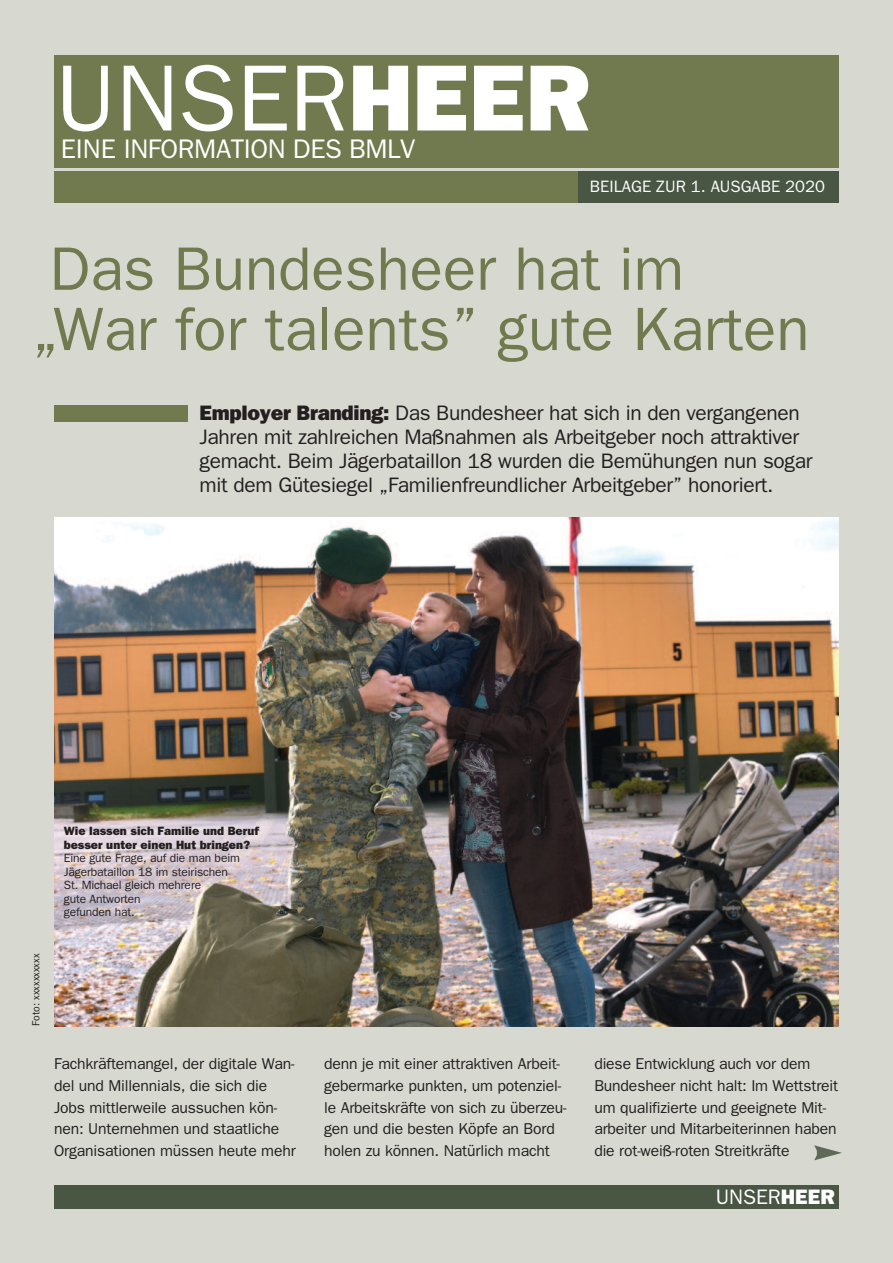
<style>
.page{position:relative;width:893px;height:1263px;background:#d7d9d1}
.page>*{position:absolute;margin:0;border:0;box-sizing:border-box;transform-origin:0 0}
.t1{font:94.35px "Franklin Gothic";color:#fff}
.t2{font:61.5px/60.3px "Franklin Gothic";color:#707a4e}
.t3{font:27px "Franklin Gothic";letter-spacing:-.015em;color:#fff}
.t4{font:21px/24px "Franklin Gothic";letter-spacing:-.015em;color:#231f20}
.t5{font:21px "Franklin Gothic";color:#fff}
.t6{font:16.5px "Franklin Gothic";color:#fff}
.t7{font:15.75px/21.6px "Franklin Gothic";letter-spacing:-.01em;color:#231f20}
.t8{font:12px/13.5px "Franklin Gothic";letter-spacing:-.01em;color:#231f20}
.t9{font:800 12px/13.5px "Franklin Gothic";color:#231f20}
.t10{font:10.5px "Franklin Gothic";color:#231f20}
.s1{font-weight:800}
</style>
<div class="page">
<div style="left:54px;top:55px;width:785px;height:112px;background:#707a4e"></div>
<div style="left:54px;top:171px;width:785px;height:31px;background:#707a4e"></div>
<div style="left:578px;top:171px;width:261px;height:31px;background:#485643"></div>
<div style="left:54px;top:1186px;width:785px;height:23px;background:#485643"></div>
<div style="left:55px;top:405px;width:133px;height:17px;background:#707a4e"></div>
<img style="left:54px;top:517px;width:785px;height:509px">
<svg style="left:814px;top:1145px;width:28px;height:15px"></svg>
<h1 class="t1" style="left:56px;top:44px;width:536px">UNSER<span class="s1">HEER</span></h1>
<h3 class="t3" style="left:61px;top:134px;width:356px">EINE INFORMATION DES BMLV</h3>
<p class="t6" style="left:590px;top:177px;width:236px">BEILAGE ZUR 1. AUSGABE 2020</p>
<h2 class="t2" style="left:31px;top:237px;width:780px;text-indent:18px">Das Bundesheer hat im „War for talents” gute Karten</h2>
<p class="t4" style="left:200px;top:400px;width:614px"><span class="s1">Employer Branding:</span> Das Bundesheer hat sich in den vergangenen Jahren mit zahlreichen Maßnahmen als Arbeitgeber noch attraktiver gemacht. Beim Jägerbataillon 18 wurden die Bemühungen nun sogar mit dem Gütesiegel „Familienfreundlicher Arbeitgeber” honoriert.</p>
<p class="t10" style="left:30px;top:1026px;width:74px;rotate:-90deg">Foto: xxxxxxxxxx</p>
<p class="t9" style="left:64px;top:824px;width:197px">Wie lassen sich Familie und Beruf besser unter einen Hut bringen?</p>
<p class="t8" style="left:64px;top:851px;width:178px">Eine gute Frage, auf die man beim<br>Jägerbataillon 18 im steirischen<br>St. Michael gleich mehrere<br>gute Antworten<br>gefunden hat.</p>
<p class="t7" style="left:54px;top:1053px;width:243px">Fachkräftemangel, der digitale Wan&shy;del und Millennials, die sich die Jobs mittlerweile aussuchen kön&shy;nen: Unternehmen und staatliche Organisationen müssen heute mehr</p>
<p class="t7" style="left:324px;top:1053px;width:244px">denn je mit einer attraktiven Arbeit&shy;gebermarke punkten, um potenziel&shy;le Arbeitskräfte von sich zu überzeu&shy;gen und die besten Köpfe an Bord holen zu können. Natürlich macht</p>
<p class="t7" style="left:594px;top:1053px;width:245px">diese Entwicklung auch vor dem Bundesheer nicht halt: Im Wettstreit um qualifizierte und geeignete Mit&shy;arbeiter und Mitarbeiterinnen haben die rot-weiß-roten Streitkräfte</p>
<h3 class="t5" style="left:716px;top:1185px;width:120px">UNSER<span class="s1">HEER</span></h3>
</div>
